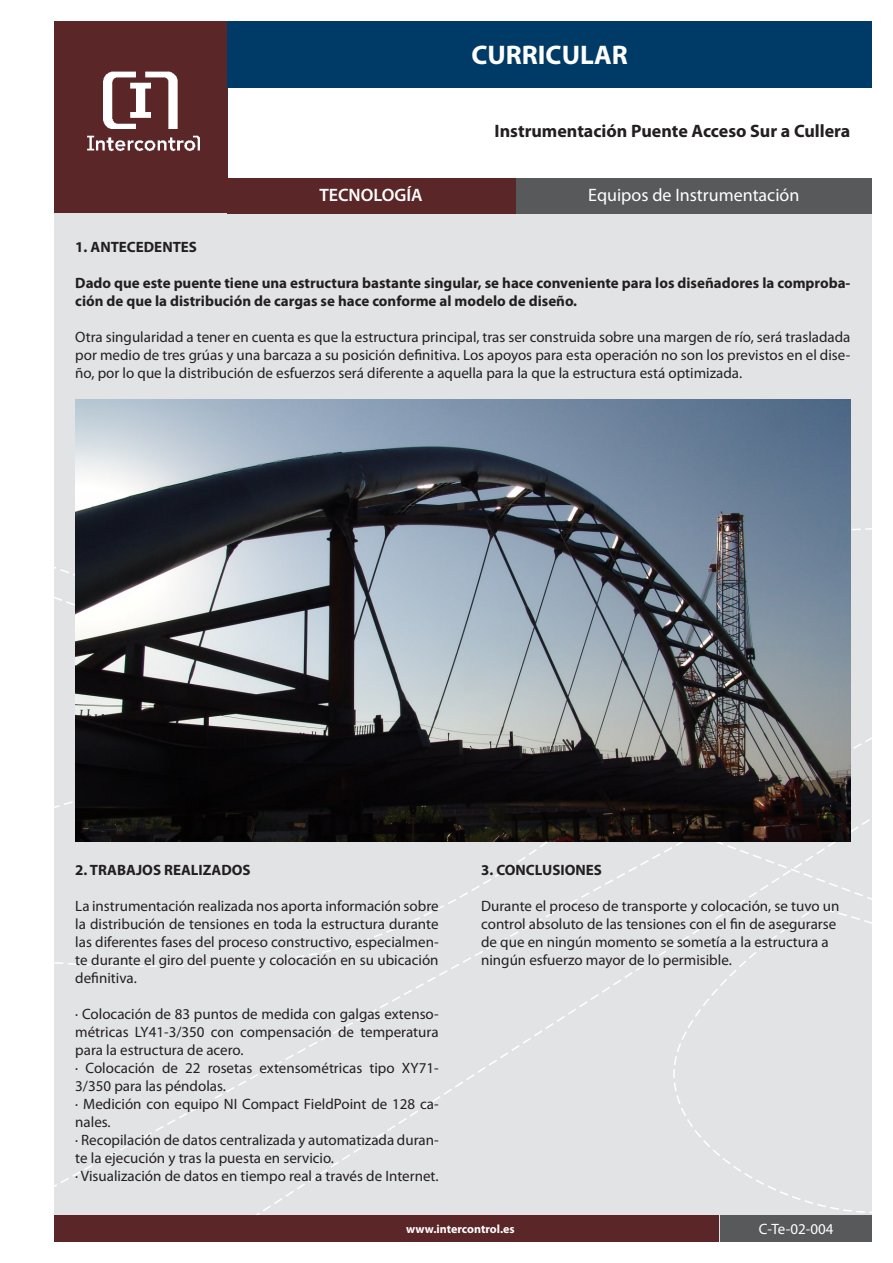
<style>
.page{position:relative;width:893px;height:1263px;background:#fff}
.page>*{position:absolute;margin:0;border:0;box-sizing:border-box;transform-origin:0 0}
.t1{font:700 27px "Myriad Pro";color:#fff}
.t2{font:700 18px "Myriad Pro";color:#231f20}
.t3{font:18px "Myriad Pro";color:#fff}
.t4{font:600 18px "Myriad Pro";color:#fff}
.t5{font:15px/18px "Myriad Pro";color:#231f20}
.t6{font:700 15px/18px "Myriad Pro";color:#231f20}
.t7{font:15px "Myriad Pro";color:#fff}
.t8{font:700 12px "Myriad Pro";color:#fff}
</style>
<div class="page">
<div style="left:54px;top:205px;width:818px;height:1037px;background:#e2e3e5"></div>
<svg style="left:54px;top:801px;width:512px;height:153px"></svg>
<svg style="left:672px;top:907px;width:200px;height:306px"></svg>
<svg style="left:821px;top:804px;width:51px;height:230px"></svg>
<div style="left:54px;top:1215px;width:665px;height:27px;background:#5a2628"></div>
<div style="left:721px;top:1215px;width:151px;height:27px;background:#58595b"></div>
<div style="left:227px;top:178px;width:289px;height:35px;background:#5a2628"></div>
<div style="left:54px;top:21px;width:173px;height:192px;background:#5a2628"></div>
<div style="left:227px;top:21px;width:645px;height:67px;background:#003b67"></div>
<img style="left:104px;top:72px;width:74px;height:56px">
<img style="left:87px;top:135px;width:112px;height:17px">
<div style="left:516px;top:178px;width:356px;height:35px;background:#58595b"></div>
<img style="left:75px;top:400px;width:775px;height:442px">
<p class="t1" style="left:471px;top:37px;width:158px">CURRICULAR</p>
<p class="t4" style="left:319px;top:183px;width:105px">TECNOLOGÍA</p>
<p class="t2" style="left:494px;top:119px;width:357px">Instrumentación Puente Acceso Sur a Cullera</p>
<p class="t3" style="left:588px;top:183px;width:213px">Equipos de Instrumentación</p>
<p class="t6" style="left:75px;top:237px;width:123px">1. ANTECEDENTES</p>
<p class="t6" style="left:75px;top:273px;width:777px">Dado que este puente tiene una estructura bastante singular, se hace conveniente para los diseñadores la comproba&shy;ción de que la distribución de cargas se hace conforme al modelo de diseño.</p>
<p class="t5" style="left:75px;top:327px;width:777px;text-align:justify">Otra singularidad a tener en cuenta es que la estructura principal, tras ser construida sobre una margen de río, será trasladada por medio de tres grúas y una barcaza a su posición definitiva. Los apoyos para esta operación no son los previstos en el dise&shy;ño, por lo que la distribución de esfuerzos será diferente a aquella para la que la estructura está optimizada.</p>
<p class="t6" style="left:75px;top:860px;width:177px">2. TRABAJOS REALIZADOS</p>
<p class="t5" style="left:75px;top:896px;width:365px;text-align:justify">La instrumentación realizada nos aporta información sobre la distribución de tensiones en toda la estructura durante las diferentes fases del proceso constructivo, especialmen&shy;te durante el giro del puente y colocación en su ubicación definitiva.</p>
<p class="t5" style="left:75px;top:1004px;width:365px;text-align:justify">· Colocación de 83 puntos de medida con galgas extenso&shy;métricas LY41-3/350 con compensación de temperatura para la estructura de acero.</p>
<p class="t5" style="left:75px;top:1058px;width:365px">· Colocación de 22 rosetas extensométricas tipo XY71-<br>3/350 para las péndolas.</p>
<p class="t5" style="left:75px;top:1094px;width:365px">· Medición con equipo NI Compact FieldPoint de 128 ca&shy;nales.</p>
<p class="t5" style="left:75px;top:1130px;width:365px">· Recopilación de datos centralizada y automatizada duran&shy;te la ejecución y tras la puesta en servicio.</p>
<p class="t5" style="left:75px;top:1166px;width:365px">· Visualización de datos en tiempo real a través de Internet.</p>
<p class="t6" style="left:481px;top:860px;width:122px">3. CONCLUSIONES</p>
<p class="t5" style="left:481px;top:896px;width:360px">Durante el proceso de transporte y colocación, se tuvo un control absoluto de las tensiones con el fin de asegurarse de que en ningún momento se sometía a la estructura a ningún esfuerzo mayor de lo permisible.</p>
<p class="t8" style="left:406px;top:1221px;width:110px">www.intercontrol.es</p>
<p class="t7" style="left:759px;top:1219px;width:76px">C-Te-02-004</p>
</div>
